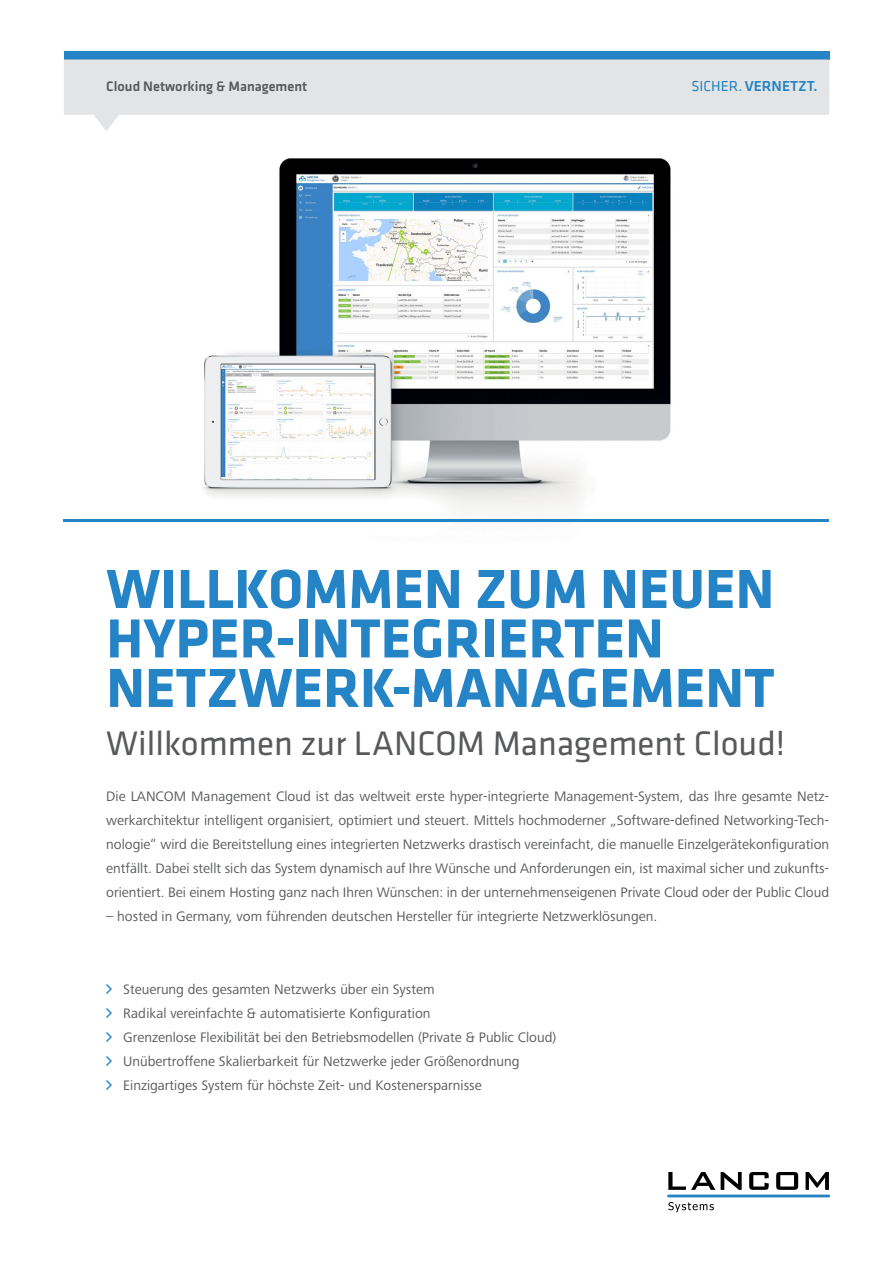
<style>
.page{position:relative;width:893px;height:1263px;background:#fff}
.page>*{position:absolute;margin:0;border:0;box-sizing:border-box;transform-origin:0 0}
.t1{font:700 57px/49.5px "Klavika Basic";letter-spacing:.005em;color:#2484c6}
.t2{font:35.25px "Klavika Basic";color:#58595b}
.t3{font:500 15px "Klavika Basic";color:#2484c6}
.t4{font:14.25px/24px "Frutiger Next Pro";color:#58595b;text-align:justify}
.t5{font:500 14.25px "Klavika Basic";color:#58595b}
.s1{font-weight:400}
</style>
<div class="page">
<img style="left:203px;top:158px;width:468px;height:354px">
<img style="left:339px;top:219px;width:150px;height:61px">
<svg style="left:668px;top:1172px;width:47px;height:18px"></svg>
<svg style="left:721px;top:1172px;width:21px;height:18px"></svg>
<svg style="left:749px;top:1172px;width:20px;height:18px"></svg>
<svg style="left:776px;top:1172px;width:22px;height:18px"></svg>
<svg style="left:806px;top:1172px;width:23px;height:18px"></svg>
<svg style="left:668px;top:1202px;width:46px;height:10px"></svg>
<hr style="left:667px;top:1194px;width:163px;height:3px;background:#2484c6">
<div style="left:64px;top:51px;width:765px;height:9px;background:#2484c6"></div>
<svg style="left:64px;top:60px;width:765px;height:71px;fill:#e3e4e5"></svg>
<hr style="left:64px;top:519px;width:765px;height:3px;background:#2484c6">
<p class="t5" style="left:106px;top:77px;width:202px">Cloud Networking &amp; Management</p>
<p class="t3" style="left:691px;top:76px;width:128px"><span class="s1">SICHER.</span> VERNETZT.</p>
<h1 class="t1" style="left:106px;top:562px;width:670px">WILLKOMMEN ZUM NEUEN<br>HYPER-INTEGRIERTEN<br>NETZWERK-MANAGEMENT</h1>
<h2 class="t2" style="left:106px;top:720px;width:680px">Willkommen zur LANCOM Management Cloud!</h2>
<p class="t4" style="left:106px;top:784px;width:724px">Die LANCOM Management Cloud ist das weltweit erste hyper-integrierte Management-System, das Ihre gesamte Netz&shy;werkarchitektur intelligent organisiert, optimiert und steuert. Mittels hochmoderner „Software-defined Networking-Tech&shy;nologie“ wird die Bereitstellung eines integrierten Netzwerks drastisch vereinfacht, die manuelle Einzelgerätekonfiguration entfällt. Dabei stellt sich das System dynamisch auf Ihre Wünsche und Anforderungen ein, ist maximal sicher und zukunfts&shy;orientiert. Bei einem Hosting ganz nach Ihren Wünschen: in der unternehmenseigenen Private Cloud oder der Public Cloud</p>
<p class="t4" style="left:106px;top:904px;width:552px">– hosted in Germany, vom führenden deutschen Hersteller für integrierte Netzwerklösungen.</p>
<p class="t4" style="left:123px;top:978px;width:434px;text-align:left">Steuerung des gesamten Netzwerks über ein System<br>Radikal vereinfachte &amp; automatisierte Konfiguration<br>Grenzenlose Flexibilität bei den Betriebsmodellen (Private &amp; Public Cloud)<br>Unübertroffene Skalierbarkeit für Netzwerke jeder Größenordnung Einzigartiges System für höchste Zeit- und Kostenersparnisse</p>
</div>
